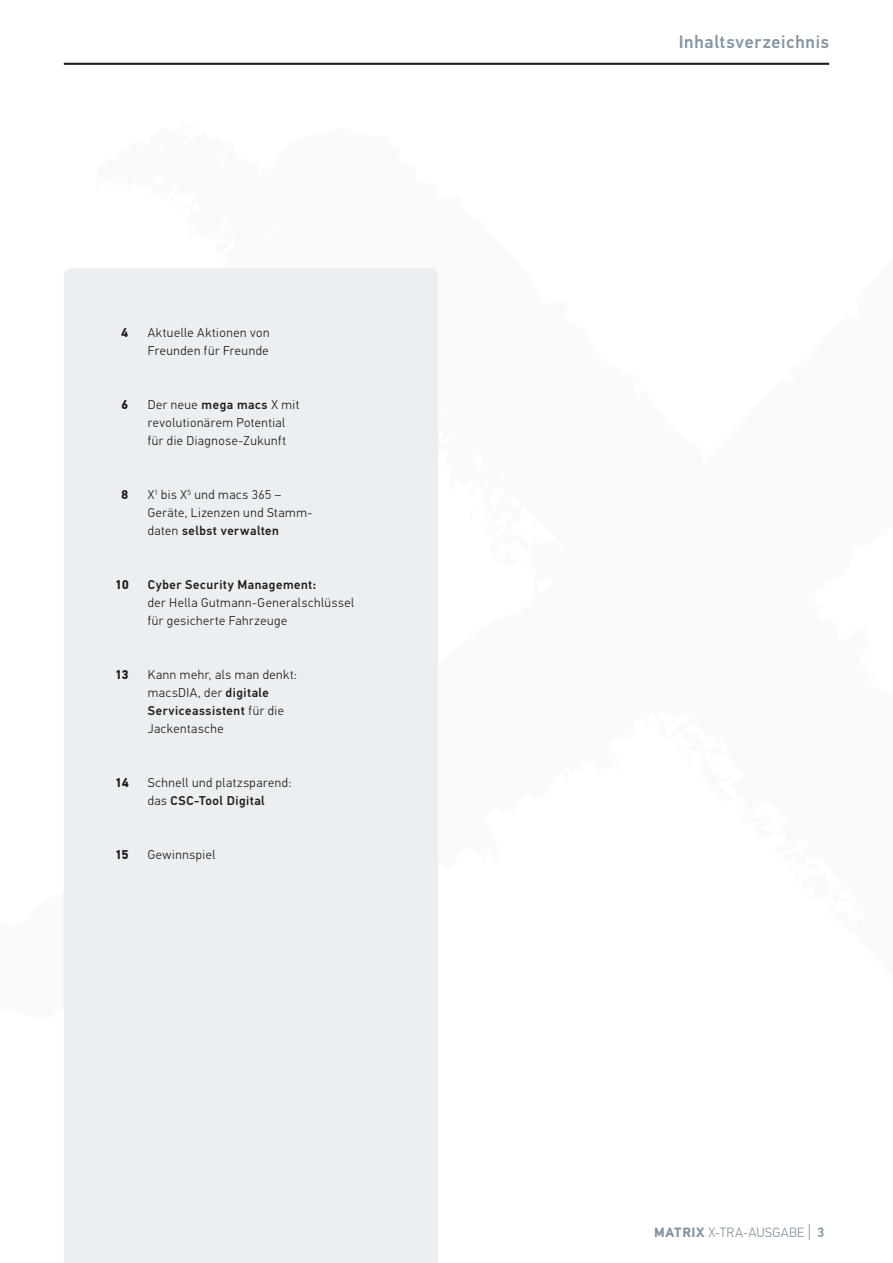
<style>
.page{position:relative;width:893px;height:1263px;background:#fff}
.page>*{position:absolute;margin:0;border:0;box-sizing:border-box;transform-origin:0 0}
.Kolumnentitel_R{font:500 18px "Hella DIN Universal";letter-spacing:.04em;color:#8495a2}
.t1{font:300 13.5px "Hella DIN Universal";letter-spacing:.02em;color:#8495a2}
.Text_8_5_12{font:300 12.75px/18px "Hella DIN Universal";letter-spacing:.04em;color:#1d1d1b}
.Text_8_5_12-2{font:700 12.75px "Hella DIN Universal";letter-spacing:-.015em;color:#1d1d1b}
.s1{font-weight:500}
.s2{font-weight:700}
.s3{font-size:18px}
</style>
<div class="page">
<hr style="left:64px;top:63px;width:765px;height:2px;background:#1d1d1b">
<div style="left:64px;top:268px;width:374px;height:995px;background:#eceff2"></div>
<p class="Text_8_5_12-2" style="left:121px;top:324px;width:9px">4</p>
<p class="Text_8_5_12" style="left:148px;top:325px;width:123px">Aktuelle Aktionen von<br>Freunden für Freunde</p>
<p class="Text_8_5_12-2" style="left:121px;top:396px;width:9px">6</p>
<p class="Text_8_5_12" style="left:148px;top:397px;width:153px">Der neue <span class="s1">mega macs</span> X mit revolutionärem Potential für die Diagnose-Zukunft</p>
<p class="Text_8_5_12-2" style="left:121px;top:486px;width:9px">8</p>
<p class="Text_8_5_12" style="left:148px;top:487px;width:166px">X<sup>1</sup> bis X<sup>5</sup> und macs 365 –<br>Geräte, Lizenzen und Stamm&shy;daten <span class="s1">selbst verwalten</span></p>
<p class="Text_8_5_12-2" style="left:115px;top:576px;width:15px">10</p>
<p class="Text_8_5_12" style="left:148px;top:577px;width:208px"><span class="s1">Cyber Security Management:<br></span>der Hella Gutmann-Generalschlüssel für gesicherte Fahrzeuge</p>
<p class="Text_8_5_12-2" style="left:115px;top:666px;width:15px">13</p>
<p class="Text_8_5_12" style="left:148px;top:667px;width:151px">Kann mehr, als man denkt: macsDIA, der <span class="s1">digitale<br>Serviceassistent</span> für die<br>Jackentasche</p>
<p class="Text_8_5_12-2" style="left:115px;top:774px;width:15px">14</p>
<p class="Text_8_5_12" style="left:148px;top:775px;width:145px">Schnell und platzsparend: das <span class="s1">CSC-Tool Digital</span></p>
<p class="Text_8_5_12-2" style="left:115px;top:846px;width:15px">15</p>
<p class="Text_8_5_12" style="left:148px;top:847px;width:69px">Gewinnspiel</p>
<p class="Kolumnentitel_R" style="left:679px;top:30px;width:152px">Inhaltsverzeichnis</p>
<p class="t1" style="left:654px;top:1224px;width:171px"><span class="s2">MATRIX</span> X-TRA-AUSGABE <span class="s3">|</span> <span class="s1">3</span></p>
</div>
